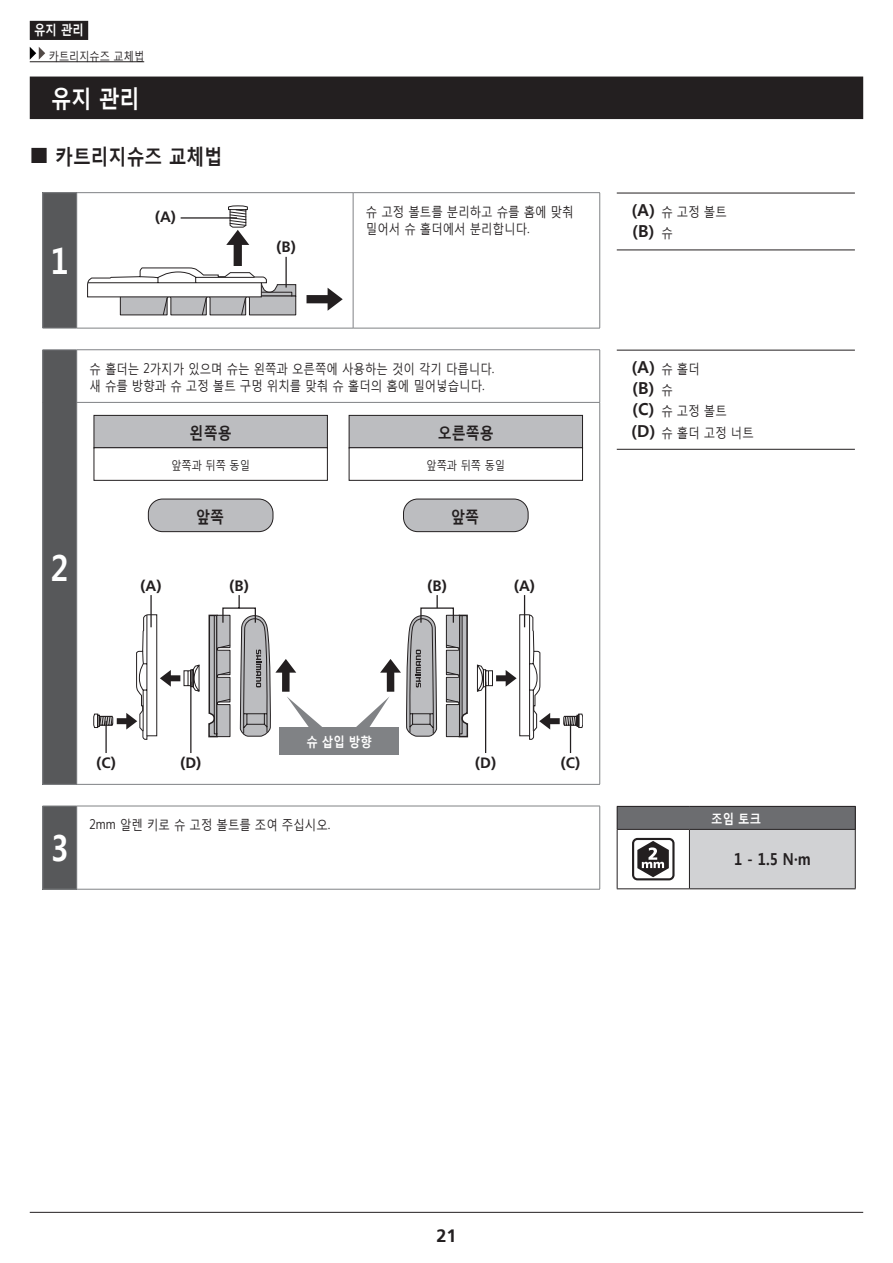
<style>
.page{position:relative;width:893px;height:1263px;background:#fff}
.page>*{position:absolute;margin:0;border:0;box-sizing:border-box;transform-origin:0 0}
.t1{font:700 36px "Malgun Gothic";color:#fff;scale:.85 1}
.t2{font:700 24px "Malgun Gothic";color:#fff;scale:.85 1}
.t3{font:700 21px "Malgun Gothic";color:#231f20;scale:.85 1}
.t4{font:700 18px "Frutiger LT Pro";color:#231f20}
.t5{font:700 16.5px "Malgun Gothic";color:#231f20;scale:.85 1}
.t6{font:700 16.5px/21.1px "Malgun Gothic";color:#231f20}
.t7{font:700 15px "Frutiger LT Pro";color:#231f20}
.t8{font:13.5px/16.8px "Malgun Gothic";color:#231f20;scale:.85 1}
.t9{font:700 13.5px "Malgun Gothic";color:#fff;scale:.85 1}
.t10{font:12px "Malgun Gothic";color:#231f20;scale:.85 1}
.s1{font-weight:700;font-size:16.5px}
.s2{font-weight:400;font-size:13.5px}
</style>
<div class="page">
<hr style="left:30px;top:1212px;width:833px;height:1px;background:#231f20">
<div style="left:30px;top:21px;width:58px;height:19px;background:#231f20"></div>
<hr style="left:30px;top:61px;width:114px;height:1px;background:#231f20">
<svg style="left:30px;top:47px;width:15px;height:13px"></svg>
<div style="left:30px;top:77px;width:833px;height:42px;background:#231f20"></div>
<div style="left:43px;top:193px;width:34px;height:135px;background:#57585a"></div>
<hr style="left:43px;top:192px;width:34px;height:1px;background:#808285">
<hr style="left:42px;top:193px;width:1px;height:135px;background:#808285">
<hr style="left:77px;top:192px;width:276px;height:1px;background:#808285">
<hr style="left:76px;top:193px;width:1px;height:135px;background:#808285">
<hr style="left:353px;top:192px;width:247px;height:1px;background:#808285">
<hr style="left:353px;top:193px;width:1px;height:135px;background:#808285">
<hr style="left:599px;top:193px;width:1px;height:135px;background:#808285">
<hr style="left:43px;top:328px;width:34px;height:1px;background:#808285">
<hr style="left:77px;top:328px;width:276px;height:1px;background:#808285">
<hr style="left:353px;top:328px;width:247px;height:1px;background:#808285">
<svg style="left:306px;top:288px;width:37px;height:23px"></svg>
<svg style="left:87px;top:205px;width:210px;height:110px"></svg>
<hr style="left:181px;top:217px;width:56px;height:2px;background:#231f20">
<hr style="left:285px;top:257px;width:2px;height:31px;background:#231f20">
<hr style="left:617px;top:250px;width:238px;height:1px;background:#231f20">
<hr style="left:617px;top:193px;width:238px;height:1px;background:#231f20">
<div style="left:43px;top:350px;width:34px;height:434px;background:#57585a"></div>
<hr style="left:43px;top:349px;width:34px;height:1px;background:#808285">
<hr style="left:42px;top:350px;width:1px;height:52px;background:#808285">
<hr style="left:77px;top:349px;width:523px;height:1px;background:#808285">
<hr style="left:76px;top:350px;width:1px;height:52px;background:#808285">
<hr style="left:599px;top:350px;width:1px;height:52px;background:#808285">
<hr style="left:42px;top:402px;width:1px;height:382px;background:#808285">
<hr style="left:77px;top:402px;width:523px;height:1px;background:#808285">
<hr style="left:76px;top:403px;width:1px;height:381px;background:#808285">
<hr style="left:599px;top:403px;width:1px;height:381px;background:#808285">
<hr style="left:43px;top:784px;width:34px;height:1px;background:#808285">
<hr style="left:77px;top:784px;width:523px;height:1px;background:#808285">
<hr style="left:617px;top:449px;width:238px;height:1px;background:#231f20">
<hr style="left:617px;top:350px;width:238px;height:1px;background:#231f20">
<div style="left:94px;top:415px;width:233px;height:33px;background:#bcbdc0"></div>
<div style="left:94px;top:415px;width:234px;height:33px;border:1px solid #231f20"></div>
<div style="left:94px;top:447px;width:234px;height:34px;border:1px solid #231f20"></div>
<div style="left:148px;top:499px;width:125px;height:33px;background:#bcbdc0;border-radius:14px"></div>
<div style="left:148px;top:499px;width:125px;height:33px;border:1px solid #231f20;border-radius:14px"></div>
<div style="left:349px;top:415px;width:233px;height:33px;background:#bcbdc0"></div>
<div style="left:349px;top:415px;width:234px;height:33px;border:1px solid #231f20"></div>
<div style="left:349px;top:447px;width:234px;height:34px;border:1px solid #231f20"></div>
<div style="left:403px;top:499px;width:125px;height:33px;background:#bcbdc0;border-radius:14px"></div>
<div style="left:403px;top:499px;width:125px;height:33px;border:1px solid #231f20;border-radius:14px"></div>
<svg style="left:94px;top:614px;width:106px;height:126px"></svg>
<svg style="left:477px;top:614px;width:106px;height:126px"></svg>
<svg style="left:445px;top:614px;width:24px;height:124px;background:#9f9ea0"></svg>
<hr style="left:150px;top:595px;width:2px;height:32px;background:#231f20">
<hr style="left:524px;top:595px;width:1px;height:32px;background:#231f20">
<svg style="left:436px;top:595px;width:2px;height:12px"></svg>
<hr style="left:105px;top:721px;width:2px;height:32px;background:#231f20">
<hr style="left:570px;top:721px;width:1px;height:32px;background:#231f20">
<hr style="left:190px;top:682px;width:1px;height:71px;background:#231f20">
<hr style="left:485px;top:682px;width:1px;height:71px;background:#231f20">
<div style="left:420px;top:607px;width:34px;height:16px;border:1px solid #231f20"></div>
<div style="left:279px;top:727px;width:120px;height:28px;background:#808285"></div>
<svg style="left:208px;top:595px;width:114px;height:143px"></svg>
<svg style="left:356px;top:615px;width:81px;height:122px"></svg>
<div style="left:43px;top:806px;width:34px;height:83px;background:#57585a"></div>
<hr style="left:43px;top:806px;width:34px;height:1px;background:#808285">
<hr style="left:42px;top:806px;width:1px;height:83px;background:#808285">
<hr style="left:77px;top:806px;width:523px;height:1px;background:#808285">
<hr style="left:76px;top:806px;width:1px;height:83px;background:#808285">
<hr style="left:599px;top:806px;width:1px;height:83px;background:#808285">
<hr style="left:43px;top:889px;width:34px;height:1px;background:#808285">
<hr style="left:77px;top:889px;width:523px;height:1px;background:#808285">
<div style="left:617px;top:806px;width:238px;height:23px;background:#6c6d70"></div>
<div style="left:689px;top:829px;width:166px;height:60px;background:#d1d2d4"></div>
<hr style="left:617px;top:806px;width:72px;height:1px;background:#231f20">
<svg style="left:617px;top:807px;width:1px;height:22px"></svg>
<hr style="left:689px;top:806px;width:167px;height:1px;background:#231f20">
<svg style="left:855px;top:807px;width:1px;height:22px"></svg>
<hr style="left:617px;top:829px;width:72px;height:1px;background:#231f20">
<hr style="left:617px;top:830px;width:1px;height:58px;background:#231f20">
<hr style="left:689px;top:829px;width:167px;height:1px;background:#231f20">
<hr style="left:689px;top:830px;width:1px;height:58px;background:#231f20">
<hr style="left:855px;top:830px;width:1px;height:58px;background:#231f20">
<hr style="left:617px;top:888px;width:72px;height:1px;background:#231f20">
<hr style="left:689px;top:888px;width:167px;height:1px;background:#231f20">
<svg style="left:632px;top:838px;width:42px;height:42px"></svg>
<p class="t9" style="left:34px;top:21px;width:60px">유지 관리</p>
<p class="t10" style="left:49px;top:48px;width:114px">카트리지슈즈 교체법</p>
<h2 class="t2" style="left:51px;top:83px;width:106px">유지 관리</h2>
<h3 class="t3" style="left:55px;top:143px;width:198px">카트리지슈즈 교체법</h3>
<h1 class="t1" style="left:51px;top:240px;width:22px">1</h1>
<p class="t7" style="left:155px;top:208px;width:22px">(A)</p>
<p class="t7" style="left:277px;top:238px;width:21px">(B)</p>
<p class="t8" style="left:366px;top:203px;width:246px">슈 고정 볼트를 분리하고 슈를 홈에 맞춰 밀어서 슈 홀더에서 분리합니다.</p>
<p class="t8" style="left:632px;top:203px;width:114px"><span class="s1">(A)</span> 슈 고정 볼트</p>
<p class="t6" style="left:632px;top:221px;width:42px">(B) <span class="s2">슈</span></p>
<h1 class="t1" style="left:51px;top:546px;width:22px">2</h1>
<p class="t8" style="left:89px;top:360px;width:478px">슈 홀더는 2가지가 있으며 슈는 왼쪽과 오른쪽에 사용하는 것이 각기 다릅니다. 새 슈를 방향과 슈 고정 볼트 구멍 위치를 맞춰 슈 홀더의 홈에 밀어넣습니다.</p>
<p class="t6" style="left:632px;top:357px;width:70px">(A) <span class="s2">슈 홀더 </span>(B) <span class="s2">슈</span></p>
<p class="t8" style="left:632px;top:402px;width:113px"><span class="s1">(C)</span> 슈 고정 볼트</p>
<p class="t5" style="left:190px;top:422px;width:51px">왼쪽용</p>
<p class="t8" style="left:631px;top:423px;width:146px"><span class="s1">(D)</span> 슈 홀더 고정 너트</p>
<p class="t10" style="left:171px;top:457px;width:94px">앞쪽과 뒤쪽 동일</p>
<p class="t5" style="left:196px;top:506px;width:34px">앞쪽</p>
<p class="t5" style="left:438px;top:422px;width:67px">오른쪽용</p>
<p class="t10" style="left:426px;top:457px;width:94px">앞쪽과 뒤쪽 동일</p>
<p class="t5" style="left:451px;top:506px;width:34px">앞쪽</p>
<p class="t7" style="left:141px;top:576px;width:22px">(A)</p>
<p class="t7" style="left:514px;top:576px;width:22px">(A)</p>
<p class="t7" style="left:230px;top:576px;width:21px">(B)</p>
<p class="t7" style="left:428px;top:576px;width:21px">(B)</p>
<h1 class="t1" style="left:51px;top:827px;width:22px">3</h1>
<p class="t9" style="left:306px;top:733px;width:78px">슈 삽입 방향</p>
<p class="t7" style="left:97px;top:754px;width:21px">(C)</p>
<p class="t7" style="left:180px;top:754px;width:22px">(D)</p>
<p class="t7" style="left:475px;top:754px;width:22px">(D)</p>
<p class="t7" style="left:561px;top:754px;width:21px">(C)</p>
<p class="t8" style="left:89px;top:816px;width:285px">2mm 알렌 키로 슈 고정 볼트를 조여 주십시오.</p>
<p class="t9" style="left:711px;top:810px;width:60px">조임 토크</p>
<p class="t5" style="left:734px;top:850px;width:91px">1 - 1.5 N·m</p>
<h3 class="t4" style="left:436px;top:1224px;width:22px">21</h3>
</div>
